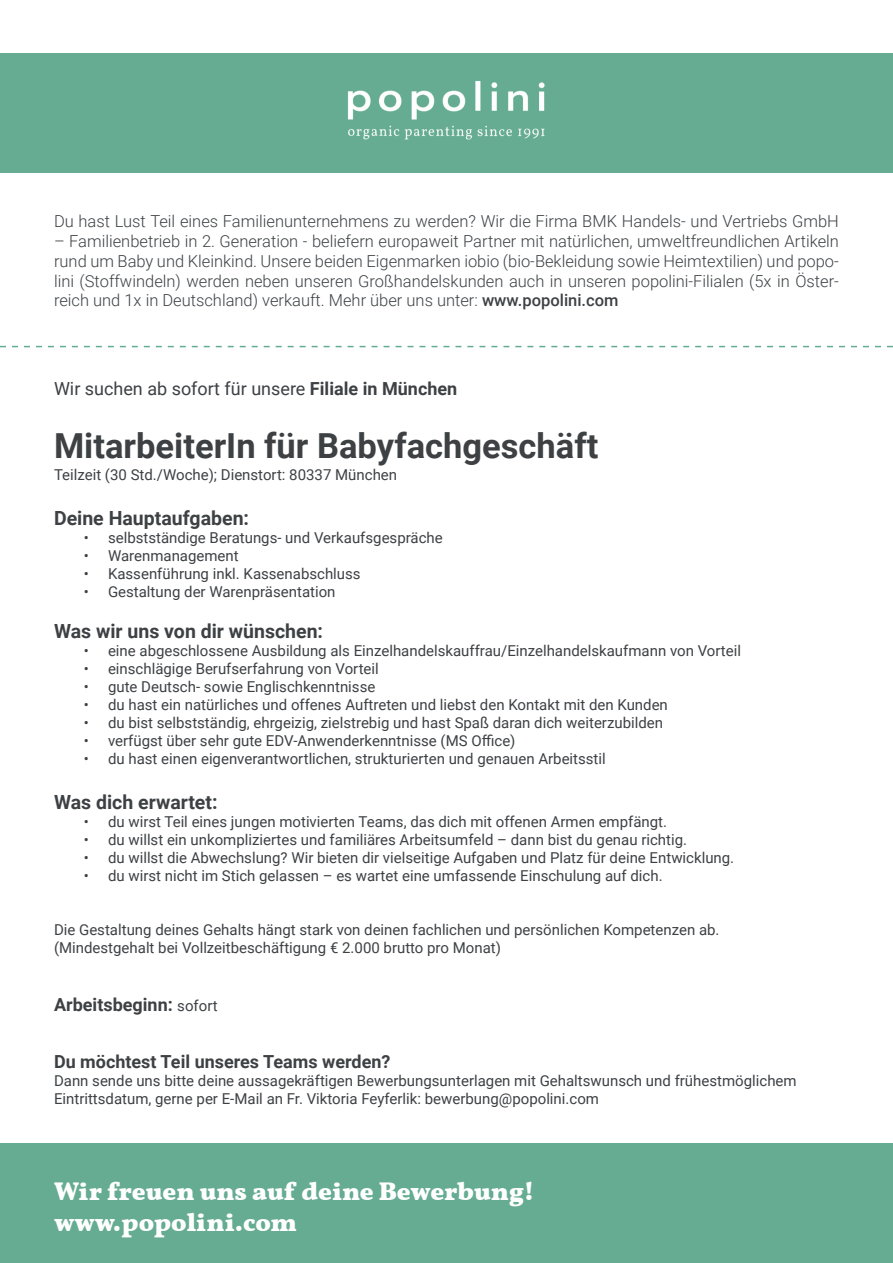
<style>
.page{position:relative;width:893px;height:1263px;background:#fff}
.page>*{position:absolute;margin:0;border:0;box-sizing:border-box;transform-origin:0 0}
.Absatzformat_1{font:700 34.5px "Roboto";color:#3d4144}
.t1{font:900 25.5px "Vollkorn";color:#fff}
.Absatzformat_1-2{font:700 19.5px "Roboto";color:#3d4144}
.Absatzformat_1-3{font:700 18px "Roboto";color:#3d4144}
.Absatzformat_1-4{font:18px "Roboto";color:#3d4144}
.Absatzformat_1-5{font:300 16.5px/19.8px "Roboto";color:#3d4144;text-align:justify}
.Absatzformat_1-6{font:15px "Roboto";color:#3d4144}
.s1{font-weight:500}
.s2{font-weight:700}
.s3{font-weight:400;font-size:15px}
</style>
<div class="page">
<div style="left:0;top:53px;width:893px;height:120px;background:#65ac93"></div>
<img style="left:347px;top:81px;width:198px;height:59px">
<div style="left:0;top:1143px;width:893px;height:120px;background:#65ac93"></div>
<svg style="left:0;top:346px;width:893px;height:1px"></svg>
<p class="Absatzformat_1-5" style="left:54px;top:211px;width:786px">Du hast Lust Teil eines Familienunternehmens zu werden? Wir die Firma BMK Handels- und Vertriebs GmbH</p>
<p class="Absatzformat_1-5" style="left:54px;top:231px;width:786px">– Familienbetrieb in 2. Generation - beliefern europaweit Partner mit natürlichen, umweltfreundlichen Artikeln rund um Baby und Kleinkind. Unsere beiden Eigenmarken iobio (bio-Bekleidung sowie Heimtextilien) und popo&shy;lini (Stoffwindeln) werden neben unseren Großhandelskunden auch in unseren popolini-Filialen (5x in Öster&shy;reich und 1x in Deutschland) verkauft. Mehr über uns unter: <span class="s1">www.popolini.com</span></p>
<p class="Absatzformat_1-4" style="left:54px;top:376px;width:405px">Wir suchen ab sofort für unsere <span class="s2">Filiale in München</span></p>
<p class="Absatzformat_1" style="left:54px;top:422px;width:546px">MitarbeiterIn für Babyfachgeschäft</p>
<p class="Absatzformat_1-6" style="left:54px;top:464px;width:345px">Teilzeit (30 Std./Woche); Dienstort: 80337 München</p>
<p class="Absatzformat_1-2" style="left:54px;top:504px;width:197px">Deine Hauptaufgaben:</p>
<p class="Absatzformat_1-6" style="left:84px;top:527px;width:360px">• selbstständige Beratungs- und Verkaufsgespräche</p>
<p class="Absatzformat_1-6" style="left:84px;top:545px;width:157px">• Warenmanagement</p>
<p class="Absatzformat_1-6" style="left:84px;top:563px;width:278px">• Kassenführung inkl. Kassenabschluss</p>
<p class="Absatzformat_1-6" style="left:84px;top:581px;width:253px">• Gestaltung der Warenpräsentation</p>
<p class="Absatzformat_1-2" style="left:54px;top:618px;width:271px">Was wir uns von dir wünschen:</p>
<p class="Absatzformat_1-6" style="left:84px;top:640px;width:659px">• eine abgeschlossene Ausbildung als Einzelhandelskauffrau/Einzelhandelskaufmann von Vorteil</p>
<p class="Absatzformat_1-6" style="left:84px;top:658px;width:297px">• einschlägige Berufserfahrung von Vorteil</p>
<p class="Absatzformat_1-6" style="left:84px;top:676px;width:293px">• gute Deutsch- sowie Englischkenntnisse</p>
<p class="Absatzformat_1-6" style="left:84px;top:694px;width:586px">• du hast ein natürliches und offenes Auftreten und liebst den Kontakt mit den Kunden</p>
<p class="Absatzformat_1-6" style="left:84px;top:712px;width:581px">• du bist selbstständig, ehrgeizig, zielstrebig und hast Spaß daran dich weiterzubilden</p>
<p class="Absatzformat_1-6" style="left:84px;top:730px;width:433px">• verfügst über sehr gute EDV-Anwenderkenntnisse (MS Office)</p>
<p class="Absatzformat_1-6" style="left:84px;top:748px;width:524px">• du hast einen eigenverantwortlichen, strukturierten und genauen Arbeitsstil</p>
<p class="Absatzformat_1-2" style="left:54px;top:789px;width:165px">Was dich erwartet:</p>
<p class="Absatzformat_1-6" style="left:84px;top:811px;width:585px">• du wirst Teil eines jungen motivierten Teams, das dich mit offenen Armen empfängt.</p>
<p class="Absatzformat_1-6" style="left:84px;top:829px;width:605px">• du willst ein unkompliziertes und familiäres Arbeitsumfeld – dann bist du genau richtig.</p>
<p class="Absatzformat_1-6" style="left:84px;top:847px;width:652px">• du willst die Abwechslung? Wir bieten dir vielseitige Aufgaben und Platz für deine Entwicklung.</p>
<p class="Absatzformat_1-6" style="left:84px;top:865px;width:580px">• du wirst nicht im Stich gelassen – es wartet eine umfassende Einschulung auf dich.</p>
<p class="Absatzformat_1-6" style="left:54px;top:919px;width:667px">Die Gestaltung deines Gehalts hängt stark von deinen fachlichen und persönlichen Kompetenzen ab.</p>
<p class="Absatzformat_1-6" style="left:54px;top:937px;width:448px">(Mindestgehalt bei Vollzeitbeschäftigung € 2.000 brutto pro Monat)</p>
<p class="Absatzformat_1-3" style="left:54px;top:992px;width:165px">Arbeitsbeginn: <span class="s3">sofort</span></p>
<p class="Absatzformat_1-3" style="left:54px;top:1049px;width:338px">Du möchtest Teil unseres Teams werden?</p>
<p class="Absatzformat_1-6" style="left:54px;top:1070px;width:744px">Dann sende uns bitte deine aussagekräftigen Bewerbungsunterlagen mit Gehaltswunsch und frühestmöglichem</p>
<p class="Absatzformat_1-6" style="left:54px;top:1088px;width:546px">Eintrittsdatum, gerne per E-Mail an Fr. Viktoria Feyferlik: bewerbung@popolini.com</p>
<p class="t1" style="left:54px;top:1172px;width:482px">Wir freuen uns auf deine Bewerbung!</p>
<p class="t1" style="left:54px;top:1202px;width:244px">www.popolini.com</p>
</div>
